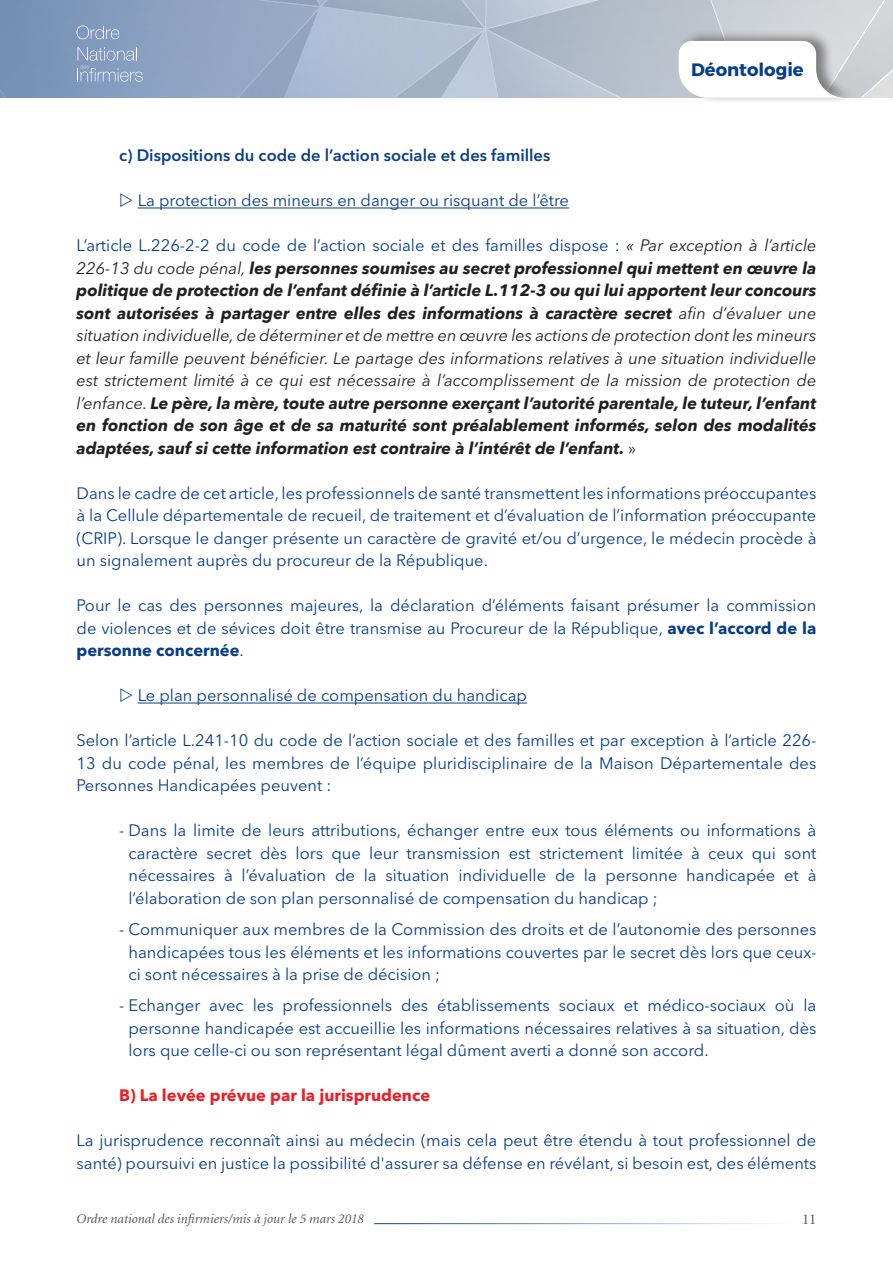
<style>
.page{position:relative;width:893px;height:1263px;background:#fff}
.page>*{position:absolute;margin:0;border:0;box-sizing:border-box;transform-origin:0 0}
.t1{font:700 18px "Montserrat";color:#083e89}
.t2{font:16.5px/22.5px "Avenir Next LT Pro";color:#083e89;text-align:justify}
.t3{font:italic 700 16.5px/22.5px "Avenir Next";color:#231f20;text-align:justify}
.t4{font:italic 16.5px/22.5px "Avenir Next LT Pro";color:#231f20;text-align:justify}
.t5{font:600 16.5px "Avenir Next LT Pro";color:#083e89}
.t6{font:700 16.5px "Avenir Next LT Pro";color:#ee1d23}
.t7{font:15px "Minion";color:#57585a}
.t8{font:italic 13.5px "Minion";color:#57585a}
.s1{font-style:italic;color:#231f20}
.s2{font-family:"Avenir Next LT Pro";font-weight:400}
.s3{font-family:"Avenir Next LT Pro";font-weight:400;font-style:normal}
.s4{font-weight:700}
</style>
<div class="page">
<hr style="left:374px;top:1223px;width:417px;height:1px;background:#083e89">
<hr style="left:138px;top:208px;width:431px;height:1px;background:#083e89">
<hr style="left:138px;top:703px;width:389px;height:1px;background:#083e89">
<div style="left:678px;top:30px;width:181px;height:75px;background:#231f20;opacity:.5"></div>
<svg style="left:0;top:0;width:893px;height:98px;background:#aebbce"></svg>
<p class="t1" style="left:691px;top:58px;width:114px">Déontologie</p>
<p class="t5" style="left:119px;top:146px;width:433px">c) Dispositions du code de l’action sociale et des familles</p>
<p class="t2" style="left:138px;top:189px;width:433px">La protection des mineurs en danger ou risquant de l’être</p>
<p class="t2" style="left:77px;top:234px;width:741px">L’article L.226-2-2 du code de l’action sociale et des familles dispose : <span class="s1">« Par exception à l’article</span></p>
<p class="t3" style="left:77px;top:256px;width:741px"><span class="s2">226-13 du code pénal,</span> les personnes soumises au secret professionnel qui mettent en œuvre la politique de protection de l’enfant définie à l’article L.112-3 ou qui lui apportent leur concours sont autorisées à partager entre elles des informations à caractère secret <span class="s2">afin d’évaluer une</span></p>
<p class="t4" style="left:77px;top:324px;width:741px">situation individuelle, de déterminer et de mettre en œuvre les actions de protection dont les mineurs et leur famille peuvent bénéficier. Le partage des informations relatives à une situation individuelle est strictement limité à ce qui est nécessaire à l’accomplissement de la mission de protection de</p>
<p class="t3" style="left:77px;top:392px;width:741px"><span class="s2">l’enfance.</span> Le père, la mère, toute autre personne exerçant l’autorité parentale, le tuteur, l’enfant en fonction de son âge et de sa maturité sont préalablement informés, selon des modalités adaptées, sauf si cette information est contraire à l’intérêt de l’enfant. <span class="s3">»</span></p>
<p class="t2" style="left:77px;top:482px;width:741px">Dans le cadre de cet article, les professionnels de santé transmettent les informations préoccupantes à la Cellule départementale de recueil, de traitement et d’évaluation de l’information préoccupante (CRIP). Lorsque le danger présente un caractère de gravité et/ou d’urgence, le médecin procède à un signalement auprès du procureur de la République.</p>
<p class="t2" style="left:77px;top:594px;width:741px">Pour le cas des personnes majeures, la déclaration d’éléments faisant présumer la commission de violences et de sévices doit être transmise au Procureur de la République, <span class="s4">avec l’accord de la personne concernée</span>.</p>
<p class="t2" style="left:138px;top:684px;width:391px">Le plan personnalisé de compensation du handicap</p>
<p class="t2" style="left:77px;top:729px;width:741px">Selon l’article L.241-10 du code de l’action sociale et des familles et par exception à l’article 226- 13 du code pénal, les membres de l’équipe pluridisciplinaire de la Maison Départementale des Personnes Handicapées peuvent :</p>
<p class="t2" style="left:128px;top:819px;width:690px;text-indent:-9px">- Dans la limite de leurs attributions, échanger entre eux tous éléments ou informations à caractère secret dès lors que leur transmission est strictement limitée à ceux qui sont nécessaires à l’évaluation de la situation individuelle de la personne handicapée et à l’élaboration de son plan personnalisé de compensation du handicap ;</p>
<p class="t2" style="left:128px;top:918px;width:689px;text-indent:-9px">- Communiquer aux membres de la Commission des droits et de l’autonomie des personnes handicapées tous les éléments et les informations couvertes par le secret dès lors que ceux&shy;ci sont nécessaires à la prise de décision ;</p>
<p class="t2" style="left:128px;top:994px;width:689px;text-indent:-9px">- Echanger avec les professionnels des établissements sociaux et médico-sociaux où la personne handicapée est accueillie les informations nécessaires relatives à sa situation, dès lors que celle-ci ou son représentant légal dûment averti a donné son accord.</p>
<p class="t6" style="left:119px;top:1085px;width:313px">B) La levée prévue par la jurisprudence</p>
<p class="t2" style="left:77px;top:1129px;width:741px">La jurisprudence reconnaît ainsi au médecin (mais cela peut être étendu à tout professionnel de santé) poursuivi en justice la possibilité d'assurer sa défense en révélant, si besoin est, des éléments</p>
<p class="t8" style="left:77px;top:1212px;width:289px">Ordre national des infirmiers/mis à jour le 5 mars 2018</p>
<p class="t7" style="left:802px;top:1212px;width:16px">11</p>
</div>
